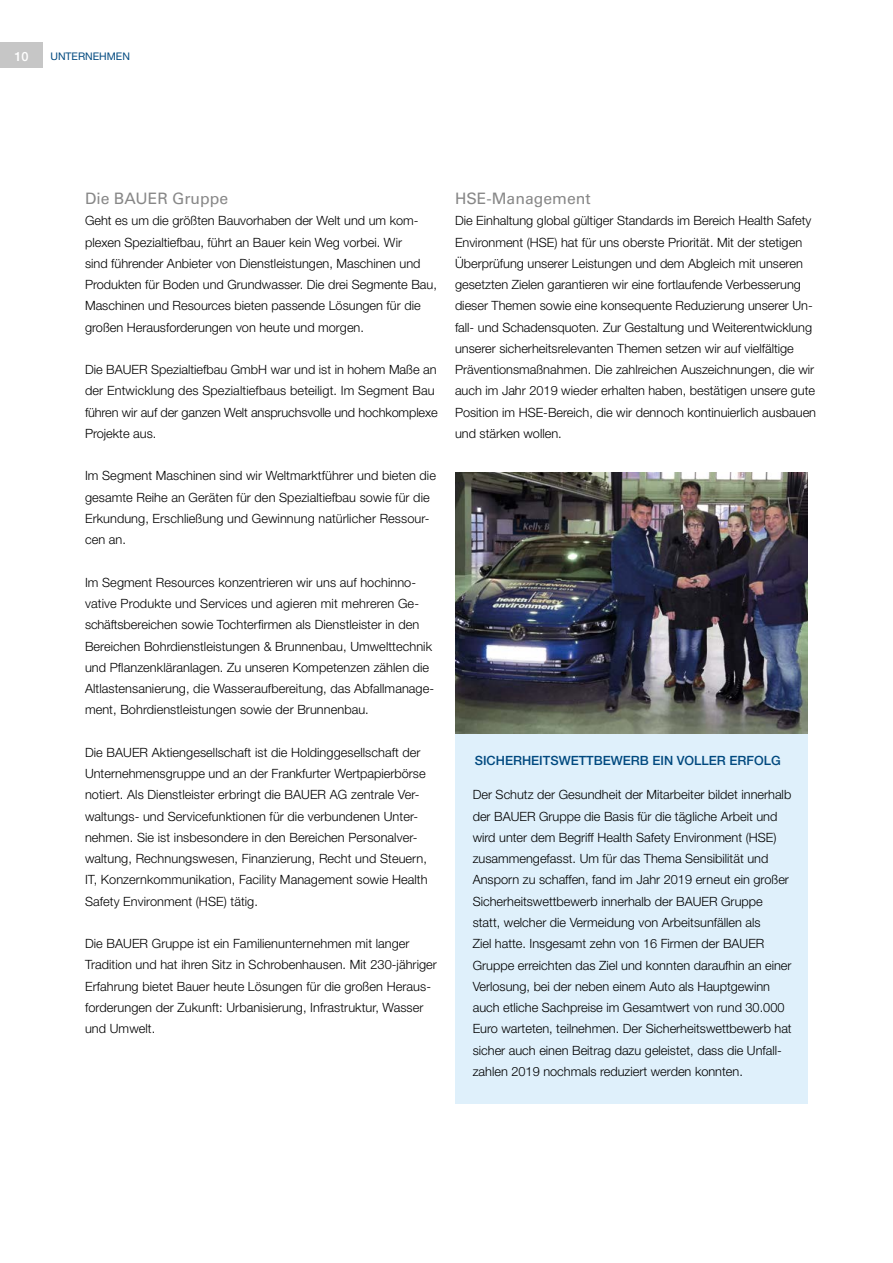
<style>
.page{position:relative;width:893px;height:1263px;background:#fff}
.page>*{position:absolute;margin:0;border:0;box-sizing:border-box;transform-origin:0 0}
.t1{font:15.75px "Univers LT";color:#878787}
.t2{font:300 12.75px/21.3px "Helvetica Neue LT";color:#000}
.t3{font:500 12.75px "Helvetica Neue LT";color:#00497f}
.t4{font:500 12.75px "Helvetica Neue LT";color:#fff}
.t5{font:10.5px "Helvetica Neue LT";color:#00497f}
</style>
<div class="page">
<div style="left:0;top:43px;width:43px;height:25px;background:#c6c6c6"></div>
<div style="left:455px;top:711px;width:353px;height:392px;background:#dff0fb"></div>
<img style="left:455px;top:472px;width:353px;height:261px">
<p class="t4" style="left:14px;top:48px;width:16px">10</p>
<p class="t5" style="left:50px;top:50px;width:81px">UNTERNEHMEN</p>
<p class="t1" style="left:85px;top:189px;width:145px">Die BAUER Gruppe</p>
<p class="t2" style="left:85px;top:210px;width:353px">Geht es um die größten Bauvorhaben der Welt und um kom&shy;plexen Spezialtiefbau, führt an Bauer kein Weg vorbei. Wir<br>sind führender Anbieter von Dienstleistungen, Maschinen und Produkten für Boden und Grundwasser. Die drei Segmente Bau, Maschinen und Resources bieten passende Lösungen für die großen Herausforderungen von heute und morgen.</p>
<p class="t2" style="left:85px;top:359px;width:354px">Die BAUER Spezialtiefbau GmbH war und ist in hohem Maße an der Entwicklung des Spezialtiefbaus beteiligt. Im Segment Bau führen wir auf der ganzen Welt anspruchsvolle und hochkomplexe Projekte aus.</p>
<p class="t2" style="left:85px;top:465px;width:352px">Im Segment Maschinen sind wir Weltmarktführer und bieten die gesamte Reihe an Geräten für den Spezialtiefbau sowie für die Erkundung, Erschließung und Gewinnung natürlicher Ressour&shy;cen an.</p>
<p class="t2" style="left:85px;top:571px;width:351px">Im Segment Resources konzentrieren wir uns auf hochinno&shy;vative Produkte und Services und agieren mit mehreren Ge&shy;schäftsbereichen sowie Tochterfirmen als Dienstleister in den Bereichen Bohrdienstleistungen &amp; Brunnenbau, Umwelttechnik und Pflanzenkläranlagen. Zu unseren Kompetenzen zählen die Altlastensanierung, die Wasseraufbereitung, das Abfallmanage&shy;ment, Bohrdienstleistungen sowie der Brunnenbau.</p>
<p class="t2" style="left:85px;top:741px;width:344px">Die BAUER Aktiengesellschaft ist die Holdinggesellschaft der Unternehmensgruppe und an der Frankfurter Wertpapierbörse notiert. Als Dienstleister erbringt die BAUER AG zentrale Ver&shy;waltungs- und Servicefunktionen für die verbundenen Unter&shy;nehmen. Sie ist insbesondere in den Bereichen Personalver&shy;waltung, Rechnungswesen, Finanzierung, Recht und Steuern, IT, Konzernkommunikation, Facility Management sowie Health Safety Environment (HSE) tätig.</p>
<p class="t2" style="left:85px;top:933px;width:353px">Die BAUER Gruppe ist ein Familienunternehmen mit langer Tradition und hat ihren Sitz in Schrobenhausen. Mit 230-jähriger Erfahrung bietet Bauer heute Lösungen für die großen Heraus&shy;forderungen der Zukunft: Urbanisierung, Infrastruktur, Wasser und Umwelt.</p>
<p class="t1" style="left:455px;top:189px;width:137px">HSE-Management</p>
<p class="t2" style="left:455px;top:210px;width:363px">Die Einhaltung global gültiger Standards im Bereich Health Safety Environment (HSE) hat für uns oberste Priorität. Mit der stetigen Überprüfung unserer Leistungen und dem Abgleich mit unseren gesetzten Zielen garantieren wir eine fortlaufende Verbesserung dieser Themen sowie eine konsequente Reduzierung unserer Un&shy;fall- und Schadensquoten. Zur Gestaltung und Weiterentwicklung unserer sicherheitsrelevanten Themen setzen wir auf vielfältige Präventionsmaßnahmen. Die zahlreichen Auszeichnungen, die wir auch im Jahr 2019 wieder erhalten haben, bestätigen unsere gute Position im HSE-Bereich, die wir dennoch kontinuierlich ausbauen und stärken wollen.</p>
<p class="t3" style="left:475px;top:753px;width:307px">SICHERHEITSWETTBEWERB EIN VOLLER ERFOLG</p>
<p class="t2" style="left:473px;top:784px;width:321px">Der Schutz der Gesundheit der Mitarbeiter bildet innerhalb der BAUER Gruppe die Basis für die tägliche Arbeit und wird unter dem Begriff Health Safety Environment (HSE) zusammengefasst. Um für das Thema Sensibilität und Ansporn zu schaffen, fand im Jahr 2019 erneut ein großer Sicherheitswettbewerb innerhalb der BAUER Gruppe statt, welcher die Vermeidung von Arbeitsunfällen als<br>Ziel hatte. Insgesamt zehn von 16 Firmen der BAUER Gruppe erreichten das Ziel und konnten daraufhin an einer Verlosung, bei der neben einem Auto als Hauptgewinn auch etliche Sachpreise im Gesamtwert von rund 30.000<br>Euro warteten, teilnehmen. Der Sicherheitswettbewerb hat sicher auch einen Beitrag dazu geleistet, dass die Unfall&shy;zahlen 2019 nochmals reduziert werden konnten.</p>
</div>
